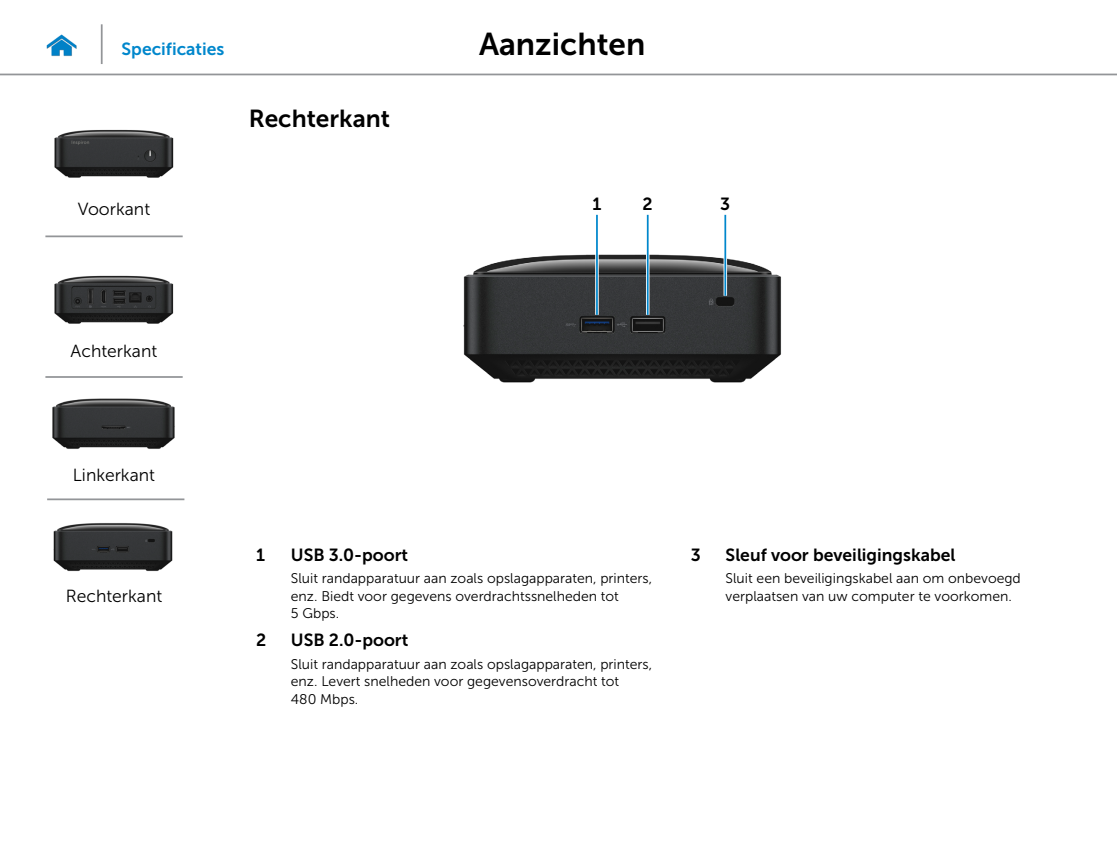
<style>
.page{position:relative;width:1117px;height:844px;background:#fff}
.page>*{position:absolute;margin:0;border:0;box-sizing:border-box;transform-origin:0 0}
.t1{font:31.5px "Museo Sans For Dell 700";color:#000}
.Head2{font:24.5px "Museo Sans For Dell 700";color:#000}
.Callout_Head{font:17.5px "Museo Sans For Dell 700";color:#000}
.t2{font:17.5px "Museo Sans For Dell 300";color:#000}
.t3{font:17.5px "Museo Sans For Dell 700";color:#0087cc}
.Callout-L{font:17.5px "Museo Sans For Dell 700";color:#000}
.Callout_description{font:14px/17.5px "Museo Sans For Dell 300";color:#000}
</style>
<div class="page">
<hr style="left:0;top:74px;width:1116px;height:1px;background:#939598">
<img style="left:46px;top:34px;width:31px;height:23px">
<img style="left:463px;top:254px;width:318px;height:129px">
<hr style="left:595px;top:215px;width:3px;height:100px;background:#fff">
<hr style="left:596px;top:215px;width:1px;height:100px;background:#0087cc">
<svg style="left:645px;top:215px;width:4px;height:100px"></svg>
<hr style="left:646px;top:215px;width:2px;height:100px;background:#0087cc">
<svg style="left:723px;top:215px;width:4px;height:81px"></svg>
<hr style="left:724px;top:215px;width:2px;height:81px;background:#0087cc">
<hr style="left:101px;top:24px;width:2px;height:40px;background:#939598">
<img style="left:54px;top:129px;width:120px;height:49px">
<img style="left:54px;top:275px;width:120px;height:49px">
<img style="left:52px;top:398px;width:123px;height:51px">
<img style="left:53px;top:523px;width:120px;height:49px">
<hr style="left:45px;top:235px;width:138px;height:2px;background:#939598">
<hr style="left:45px;top:376px;width:138px;height:2px;background:#939598">
<hr style="left:47px;top:498px;width:137px;height:2px;background:#939598">
<p class="t3" style="left:122px;top:39px;width:104px">Specificaties</p>
<h1 class="t1" style="left:479px;top:26px;width:168px">Aanzichten</h1>
<p class="t2" style="left:78px;top:200px;width:74px">Voorkant</p>
<p class="t2" style="left:71px;top:341px;width:88px">Achterkant</p>
<p class="t2" style="left:73px;top:465px;width:84px">Linkerkant</p>
<p class="t2" style="left:66px;top:586px;width:98px">Rechterkant</p>
<p class="Head2" style="left:249px;top:104px;width:143px">Rechterkant</p>
<p class="Callout-L" style="left:592px;top:194px;width:10px">1</p>
<p class="Callout-L" style="left:642px;top:194px;width:12px">2</p>
<p class="Callout-L" style="left:720px;top:194px;width:12px">3</p>
<p class="Callout_Head" style="left:256px;top:544px;width:10px">1</p>
<p class="Callout_Head" style="left:291px;top:544px;width:119px">USB 3.0-poort</p>
<p class="Callout_description" style="left:291px;top:569px;width:363px">Sluit randapparatuur aan zoals opslagapparaten, printers, enz. Biedt voor gegevens overdrachtssnelheden tot<br>5 Gbps.</p>
<p class="Callout_Head" style="left:256px;top:630px;width:12px">2</p>
<p class="Callout_Head" style="left:291px;top:630px;width:119px">USB 2.0-poort</p>
<p class="Callout_description" style="left:291px;top:655px;width:363px">Sluit randapparatuur aan zoals opslagapparaten, printers, enz. Levert snelheden voor gegevensoverdracht tot<br>480 Mbps.</p>
<p class="Callout_Head" style="left:690px;top:544px;width:12px">3</p>
<p class="Callout_Head" style="left:725px;top:544px;width:231px">Sleuf voor beveiligingskabel</p>
<p class="Callout_description" style="left:725px;top:569px;width:297px">Sluit een beveiligingskabel aan om onbevoegd verplaatsen van uw computer te voorkomen.</p>
</div>
